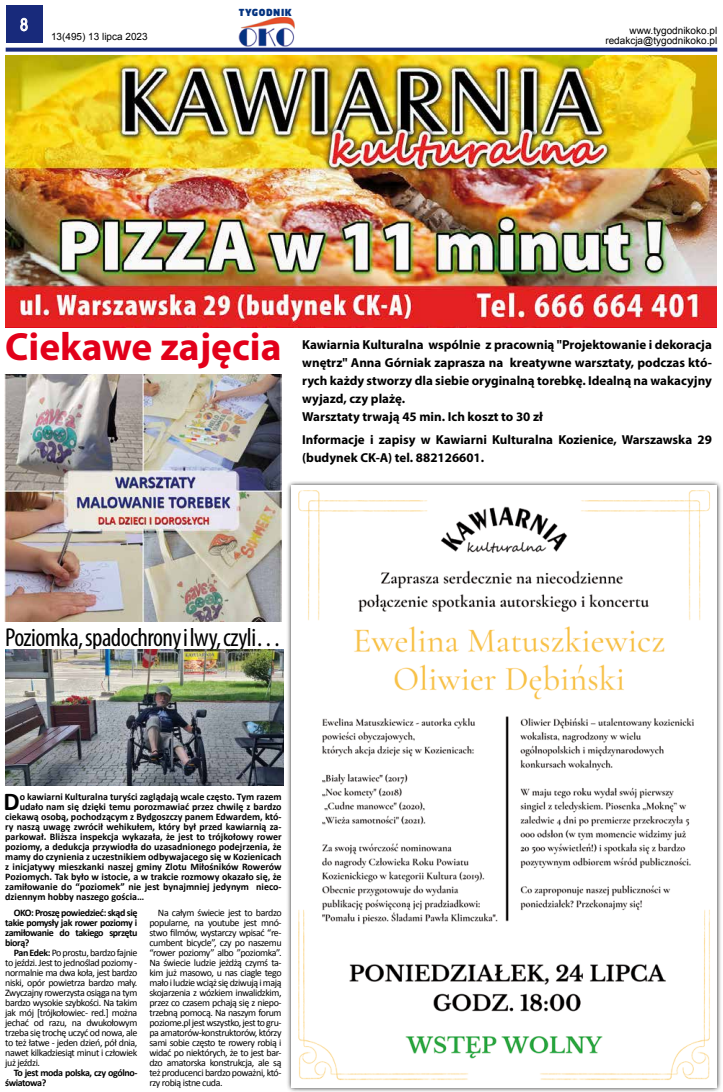
<style>
.page{position:relative;width:723px;height:1092px;background:#fff}
.page>*{position:absolute;margin:0;border:0;box-sizing:border-box;transform-origin:0 0}
.t1{font:700 39.5px "Myriad Pro";color:#e2001a}
.t2{font:condensed 26px "Myriad Pro";letter-spacing:-.02em;color:#000}
.t3{font:700 25.8px "Calibri";color:#000}
.t4{font:17px "Arial Narrow";color:#fff}
.t5{font:700 13px/18px "Myriad Pro";color:#000}
.t6{font:10px/10px "Calibri";letter-spacing:-.04em;color:#000;text-align:justify}
.t7{font:700 10px/10px "Calibri";color:#000;text-align:justify}
.t8{font:10px/10px "Arial";color:#000;text-align:right}
.t9{font:700 10px/10px "Calibri";letter-spacing:-.04em;color:#000}
.t10{font:900 9.6px "Neo Sans Pro";letter-spacing:.06em;color:#053481}
.s1{font-weight:700}
</style>
<div class="page">
<div style="left:6px;top:6px;width:37px;height:37px;background:#182a7b"></div>
<svg style="left:20px;top:18px;width:8px;height:13px"></svg>
<svg style="left:6px;top:48px;width:711px;height:4px;background:#2c3d86"></svg>
<img style="left:238px;top:17px;width:56px;height:29px">
<img style="left:5px;top:55px;width:712px;height:273px">
<svg style="left:287px;top:481px;width:434px;height:610px"></svg>
<img style="left:291px;top:485px;width:426px;height:602px">
<img style="left:4px;top:374px;width:278px;height:248px">
<img style="left:5px;top:649px;width:279px;height:136px">
<h3 class="t4" style="left:20px;top:12px;width:9px">8</h3>
<p class="t8" style="left:51px;top:32px;width:98px">13(495) 13 lipca 2023</p>
<p class="t10" style="left:239px;top:6px;width:55px">TYGODNIK</p>
<p class="t8" style="left:605px;top:25px;width:113px">www.tygodnikoko.pl redakcja@tygodnikoko.pl</p>
<h1 class="t1" style="left:5px;top:324px;width:278px">Ciekawe zajęcia</h1>
<p class="t5" style="left:302px;top:335px;width:411px">Kawiarnia Kulturalna wspólnie z pracownią "Projektowanie i dekoracja wnętrz" Anna Górniak zaprasza na kreatywne warsztaty, podczas któ&shy;rych każdy stworzy dla siebie oryginalną torebkę. Idealną na wakacyjny wyjazd, czy plażę.<br>Warsztaty trwają 45 min. Ich koszt to 30 zł</p>
<h3 class="t5" style="left:302px;top:431px;width:411px">Informacje i zapisy w Kawiarni Kulturalna Kozienice, Warszawska 29 (budynek CK-A) tel. 882126601.</h3>
<h2 class="t2" style="left:5px;top:623px;width:278px">Poziomka, spadochrony i lwy, czyli…</h2>
<h3 class="t3" style="left:3px;top:785px;width:18px">D</h3>
<p class="t7" style="left:20px;top:791px;width:263px">o kawiarni Kulturalna turyści zaglądają wcale często. Tym razem</p>
<p class="t7" style="left:20px;top:801px;width:263px">udało nam się dzięki temu porozmawiać przez chwilę z bardzo</p>
<p class="t7" style="left:5px;top:811px;width:278px">ciekawą osobą, pochodzącym z Bydgoszczy panem Edwardem, któ-</p>
<p class="t7" style="left:5px;top:821px;width:278px">ry naszą uwagę zwrócił wehikułem, który był przed kawiarnią za-</p>
<p class="t7" style="left:5px;top:831px;width:278px">parkował. Bliższa inspekcja wykazała, że jest to trójkołowy rower</p>
<p class="t7" style="left:5px;top:841px;width:278px">poziomy, a dedukcja przywiodła do uzasadnionego podejrzenia, że</p>
<p class="t7" style="left:5px;top:851px;width:278px">mamy do czynienia z uczestnikiem odbywajacego się w Kozienicach</p>
<p class="t7" style="left:5px;top:861px;width:278px">z inicjatywy mieszkanki naszej gminy Zlotu Miłośników Rowerów</p>
<p class="t7" style="left:5px;top:871px;width:278px">Poziomych. Tak było w istocie, a w trakcie rozmowy okazało się, że</p>
<p class="t7" style="left:5px;top:881px;width:278px">zamiłowanie do “poziomek” nie jest bynajmniej jedynym nieco-</p>
<p class="t7" style="left:5px;top:891px;width:140px">dziennym hobby naszego gościa…</p>
<p class="t7" style="left:5px;top:906px;width:134px;text-indent:9px">OKO: Proszę powiedzieć: skąd się takie pomysły jak rower poziomy i zamiłowanie do takiego sprzętu biorą?</p>
<p class="t6" style="left:5px;top:946px;width:134px;text-indent:9px"><span class="s1">Pan Edek:</span> Po prostu, bardzo fajnie to jeździ. Jest to jednoślad poziomy - normalnie ma dwa koła, jest bardzo niski, opór powietrza bardzo mały.<br>Zwyczajny rowerzysta osiąga na tym bardzo wysokie szybkości. Na takim jak mój [trójkołowiec- red.] można jechać od razu, na dwukołowym trzeba się trochę uczyć od nowa, ale to też łatwe - jeden dzień, pół dnia, nawet kilkadziesiąt minut i człowiek już jeździ.</p>
<p class="t9" style="left:5px;top:1066px;width:134px;text-indent:9px">To jest moda polska, czy ogólno&shy;światowa?</p>
<p class="t6" style="left:149px;top:906px;width:134px;text-indent:9px">Na całym świecie jest to bardzo popularne, na youtube jest mnó&shy;stwo filmów, wystarczy wpisać “re&shy;cumbent bicycle”, czy po naszemu “rower poziomy” albo ”poziomka”.<br>Na świecie ludzie jeżdżą czymś ta&shy;kim już masowo, u nas ciagle tego mało i ludzie wciąż się dziwują i mają skojarzenia z wózkiem inwalidzkim, przez co czasem pchają się z niepo&shy;trzebną pomocą. Na naszym forum poziome.pl jest wszystko, jest to gru&shy;pa amatorów-konstruktorów, którzy sami sobie często te rowery robią i widać po niektórych, że to jest bar&shy;dzo amatorska konstrukcja, ale są też producenci bardzo poważni, któ&shy;rzy robią istne cuda.</p>
</div>
